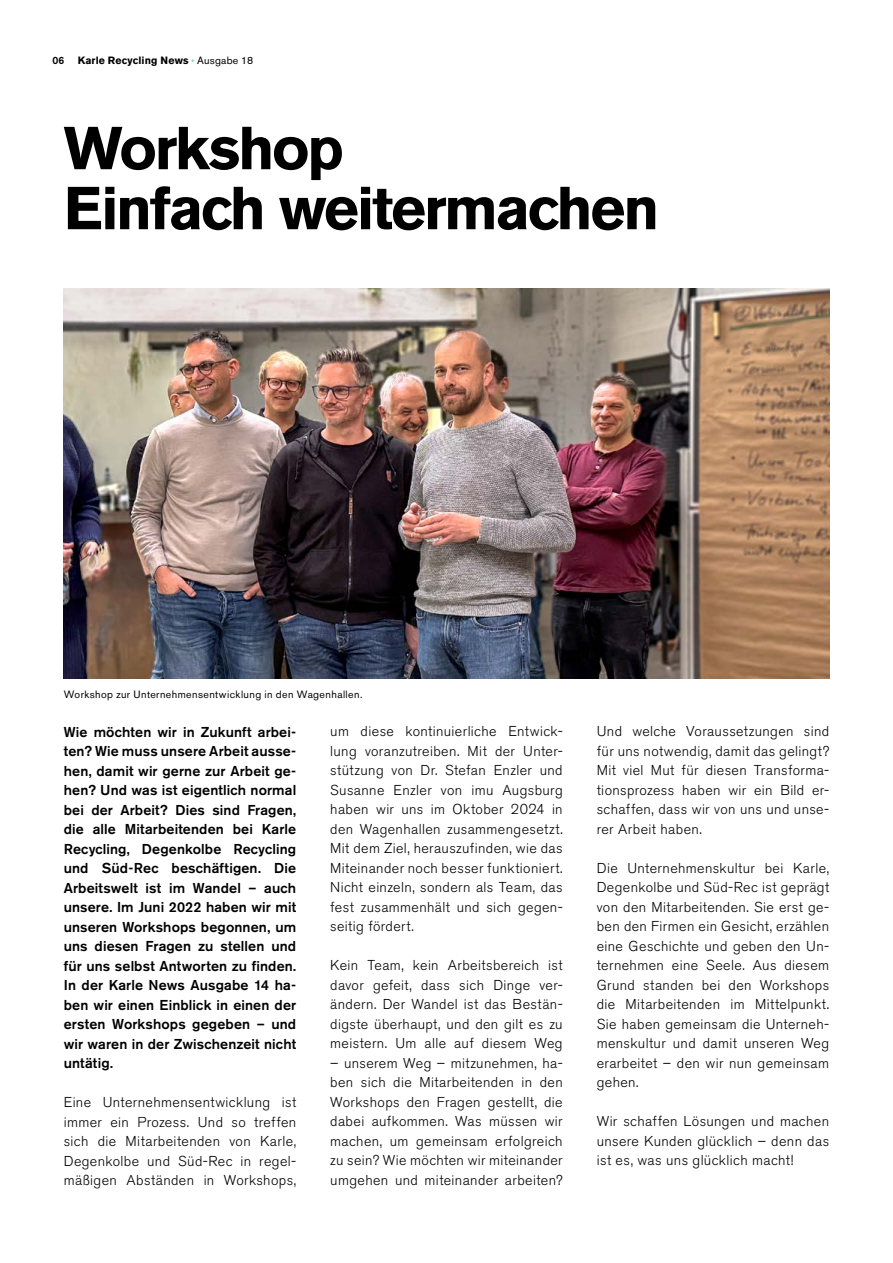
<style>
.page{position:relative;width:893px;height:1263px;background:#fff}
.page>*{position:absolute;margin:0;border:0;box-sizing:border-box;transform-origin:0 0}
.t1{font:700 60px/60px "Akzidenz Grotesk BE";letter-spacing:-.04em;color:#000}
.t2{font:300 14.25px/19.5px "Akzidenz Grotesk BE";letter-spacing:.025em;color:#000;text-align:justify}
.t3{font:500 14.25px/19.5px "Akzidenz Grotesk BE";letter-spacing:.01em;color:#000;text-align:justify}
.t4{font:10.5px "Akzidenz Grotesk BE";letter-spacing:.04em;color:#000}
.t5{font:700 10.5px "Akzidenz Grotesk BE";letter-spacing:.015em;color:#000}
.t6{font:500 10.5px "Akzidenz Grotesk BE";color:#000}
.s1{font-weight:400;color:#00a6bb}
.s2{font-weight:400}
</style>
<div class="page">
<img style="left:64px;top:288px;width:765px;height:390px">
<p class="t6" style="left:52px;top:54px;width:13px">06</p>
<p class="t5" style="left:78px;top:54px;width:177px">Karle Recycling News <span class="s1">˚</span> <span class="s2">Ausgabe 18</span></p>
<h1 class="t1" style="left:64px;top:119px;width:597px">Workshop<br>Einfach weitermachen</h1>
<p class="t4" style="left:64px;top:688px;width:300px">Workshop zur Unternehmensentwicklung in den Wagenhallen.</p>
<p class="t3" style="left:64px;top:722px;width:234px">Wie möchten wir in Zukunft arbei&shy;ten? Wie muss unsere Arbeit ausse&shy;hen, damit wir gerne zur Arbeit ge&shy;hen? Und was ist eigentlich normal bei der Arbeit? Dies sind Fragen, die alle Mitarbeitenden bei Karle Recycling, Degenkolbe Recycling und Süd-Rec beschäftigen. Die Arbeitswelt ist im Wandel – auch unsere. Im Juni 2022 haben wir mit unseren Workshops begonnen, um uns diesen Fragen zu stellen und für uns selbst Antworten zu finden.<br>In der Karle News Ausgabe 14 ha&shy;ben wir einen Einblick in einen der ersten Workshops gegeben – und wir waren in der Zwischenzeit nicht untätig.</p>
<p class="t2" style="left:64px;top:1093px;width:234px">Eine Unternehmensentwicklung ist immer ein Prozess. Und so treffen sich die Mitarbeitenden von Karle, Degenkolbe und Süd-Rec in regel&shy;mäßigen Abständen in Workshops,</p>
<p class="t2" style="left:330px;top:722px;width:234px">um diese kontinuierliche Entwick&shy;lung voranzutreiben. Mit der Unter&shy;stützung von Dr. Stefan Enzler und Susanne Enzler von imu Augsburg haben wir uns im Oktober 2024 in den Wagenhallen zusammengesetzt.<br>Mit dem Ziel, herauszufinden, wie das Miteinander noch besser funktioniert.<br>Nicht einzeln, sondern als Team, das fest zusammenhält und sich gegen&shy;seitig fördert.</p>
<p class="t2" style="left:330px;top:956px;width:234px">Kein Team, kein Arbeitsbereich ist davor gefeit, dass sich Dinge ver&shy;ändern. Der Wandel ist das Bestän&shy;digste überhaupt, und den gilt es zu meistern. Um alle auf diesem Weg</p>
<p class="t2" style="left:330px;top:1053px;width:234px">– unserem Weg – mitzunehmen, ha&shy;ben sich die Mitarbeitenden in den Workshops den Fragen gestellt, die dabei aufkommen. Was müssen wir machen, um gemeinsam erfolgreich zu sein? Wie möchten wir miteinander umgehen und miteinander arbeiten?</p>
<p class="t2" style="left:597px;top:722px;width:234px">Und welche Voraussetzungen sind für uns notwendig, damit das gelingt?<br>Mit viel Mut für diesen Transforma&shy;tionsprozess haben wir ein Bild er&shy;schaffen, dass wir von uns und unse&shy;rer Arbeit haben.</p>
<p class="t2" style="left:597px;top:858px;width:234px">Die Unternehmenskultur bei Karle, Degenkolbe und Süd-Rec ist geprägt von den Mitarbeitenden. Sie erst ge&shy;ben den Firmen ein Gesicht, erzählen eine Geschichte und geben den Un&shy;ternehmen eine Seele. Aus diesem Grund standen bei den Workshops die Mitarbeitenden im Mittelpunkt.<br>Sie haben gemeinsam die Unterneh&shy;menskultur und damit unseren Weg erarbeitet – den wir nun gemeinsam gehen.</p>
<p class="t2" style="left:597px;top:1112px;width:234px">Wir schaffen Lösungen und machen unsere Kunden glücklich – denn das ist es, was uns glücklich macht!</p>
</div>
